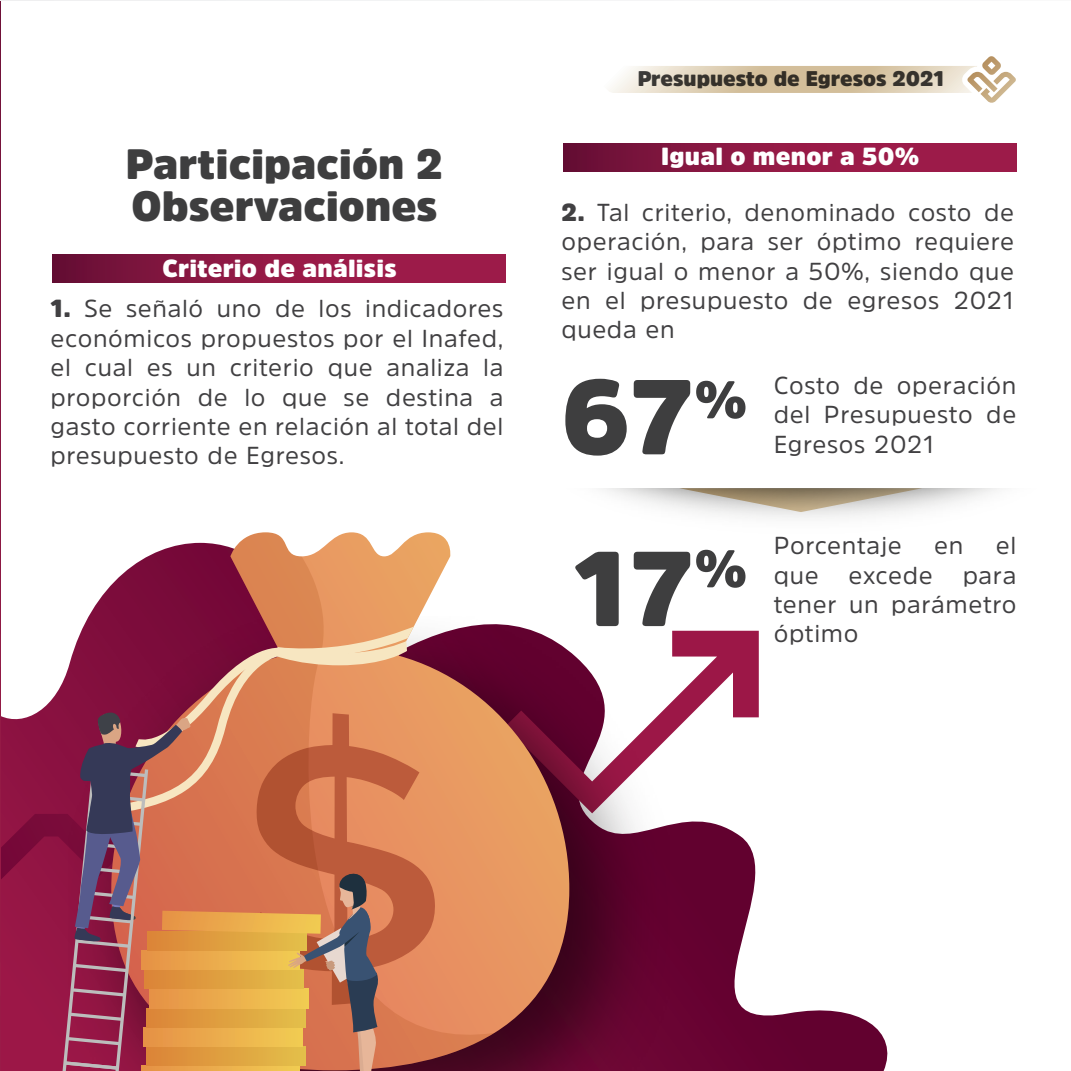
<style>
.page{position:relative;width:1071px;height:1071px;background:#fff}
.page>*{position:absolute;margin:0;border:0;box-sizing:border-box;transform-origin:0 0}
.t1{font:900 105px "Amsi Pro";color:#3e3e3f}
.t2{font:900 52.5px "Amsi Pro";color:#3e3e3f}
.t3{font:900 42px/42px "Amsi Pro";color:#3e3e3f}
.t4{font:24.5px/29.4px "Amsi Pro";letter-spacing:.025em;color:#414042;text-align:justify}
.t5{font:900 24.5px "Amsi Pro";letter-spacing:.01em;color:#fff}
.t6{font:900 21px "Amsi Pro";color:#3e3e3f}
.s1{font-weight:900}
</style>
<div class="page">
<svg style="left:609px;top:56px;width:407px;height:47px"></svg>
<svg style="left:1px;top:585px;width:887px;height:486px"></svg>
<svg style="left:1px;top:631px;width:758px;height:252px"></svg>
<img style="left:68px;top:617px;width:601px;height:454px">
<svg style="left:495px;top:585px;width:74px;height:485px;background:#ac6458"></svg>
<svg style="left:111px;top:532px;width:384px;height:538px;background:#cd836b"></svg>
<svg style="left:59px;top:627px;width:355px;height:444px;background:#bc6b53"></svg>
<svg style="left:0;top:0;width:1px;height:1071px"></svg>
<hr style="left:0;top:0;width:1071px;height:1px;background:#f4f5f5">
<svg style="left:53px;top:255px;width:453px;height:27px;background:#8d1743"></svg>
<div style="left:564px;top:143px;width:452px;height:28px;background:linear-gradient(to right,#731239,#a91e4e)"></div>
<svg style="left:0;top:634px;width:1px;height:362px"></svg>
<img style="left:603px;top:488px;width:397px;height:30px">
<h3 class="t3" style="left:126px;top:143px;width:319px">Participación 2<br>Observaciones</h3>
<p class="t5" style="left:162px;top:251px;width:236px">Criterio de análisis</p>
<p class="t4" style="left:51px;top:294px;width:454px"><span class="s1">1.</span> Se señaló uno de los indicadores económicos propuestos por el Inafed, el cual es un criterio que analiza la proporción de lo que se destina a gasto corriente en relación al total del presupuesto de Egresos.</p>
<p class="t6" style="left:637px;top:64px;width:309px">Presupuesto de Egresos 2021</p>
<p class="t5" style="left:661px;top:140px;width:260px">Igual o menor a 50%</p>
<p class="t4" style="left:561px;top:197px;width:454px"><span class="s1">2.</span> Tal criterio, denominado costo de operación, para ser óptimo requiere ser igual o menor a 50%, siendo que en el presupuesto de egresos 2021 queda en</p>
<h1 class="t1" style="left:561px;top:345px;width:187px">67<sup>%</sup></h1>
<p class="t4" style="left:774px;top:370px;width:244px">Costo de operación del Presupuesto de Egresos 2021</p>
<h2 class="t2" style="left:695px;top:532px;width:54px">%</h2>
<h1 class="t1" style="left:574px;top:516px;width:122px">17</h1>
<p class="t4" style="left:774px;top:530px;width:244px;text-indent:222px">el que excede para tener un parámetro óptimo</p>
<p class="t4" style="left:774px;top:530px;width:130px">Porcentaje</p>
<p class="t4" style="left:934px;top:530px;width:31px">en</p>
</div>
